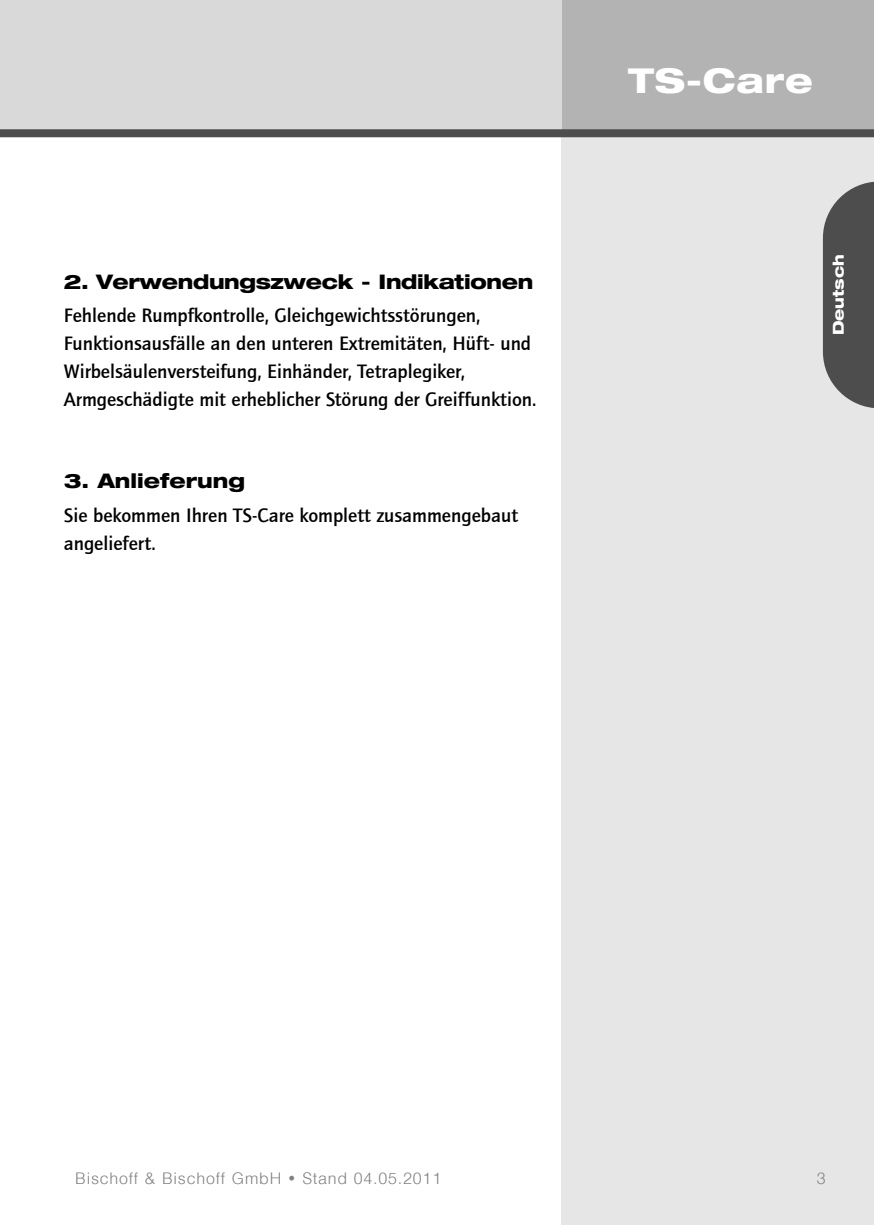
<style>
.page{position:relative;width:874px;height:1225px;background:#fff}
.page>*{position:absolute;margin:0;border:0;box-sizing:border-box;transform-origin:0 0}
.t1{font:italic 800 expanded 34.2px "Helvetica Neue";letter-spacing:.02em;color:#fff}
.t2{font:500 20px/28px "Quay Sans";color:#000}
.t3{font:800 expanded 20px "Helvetica Neue";letter-spacing:-.02em;color:#000}
.t4{font:800 expanded 20px "Helvetica Neue";color:#000}
.t5{font:300 16px "Helvetica";letter-spacing:.05em;color:#808080}
.t6{font:800 expanded 15px "Helvetica Neue";color:#fff}
</style>
<div class="page">
<div style="left:561px;top:133px;width:312px;height:1092px;background:#e6e6e6"></div>
<div style="left:561px;top:0;width:312px;height:133px;background:#b3b3b3"></div>
<div style="left:0;top:0;width:561px;height:133px;background:#d9d9d9"></div>
<div style="left:0;top:129px;width:873px;height:8px;background:#4d4d4d"></div>
<svg style="left:822px;top:182px;width:51px;height:226px;background:#616161"></svg>
<p class="t3" style="left:64px;top:274px;width:470px">2. Verwendungszweck - Indikationen</p>
<p class="t2" style="left:64px;top:303px;width:474px">Fehlende Rumpfkontrolle, Gleichgewichtsstörungen, Funktionsausfälle an den unteren Extremitäten, Hüft- und Wirbelsäulenversteifung, Einhänder, Tetraplegiker, Armgeschädigte mit erheblicher Störung der Greiffunktion.</p>
<p class="t4" style="left:64px;top:473px;width:182px">3. Anlieferung</p>
<p class="t2" style="left:64px;top:502px;width:455px">Sie bekommen Ihren TS-Care komplett zusammengebaut angeliefert.</p>
<h1 class="t1" style="left:628px;top:68px;width:186px">TS-Care</h1>
<p class="t6" style="left:832px;top:335px;width:83px;rotate:-90deg">Deutsch</p>
<p class="t5" style="left:75px;top:1171px;width:367px">Bischoff &amp; Bischoff GmbH • Stand 04.05.2011</p>
<p class="t5" style="left:816px;top:1171px;width:10px">3</p>
</div>
